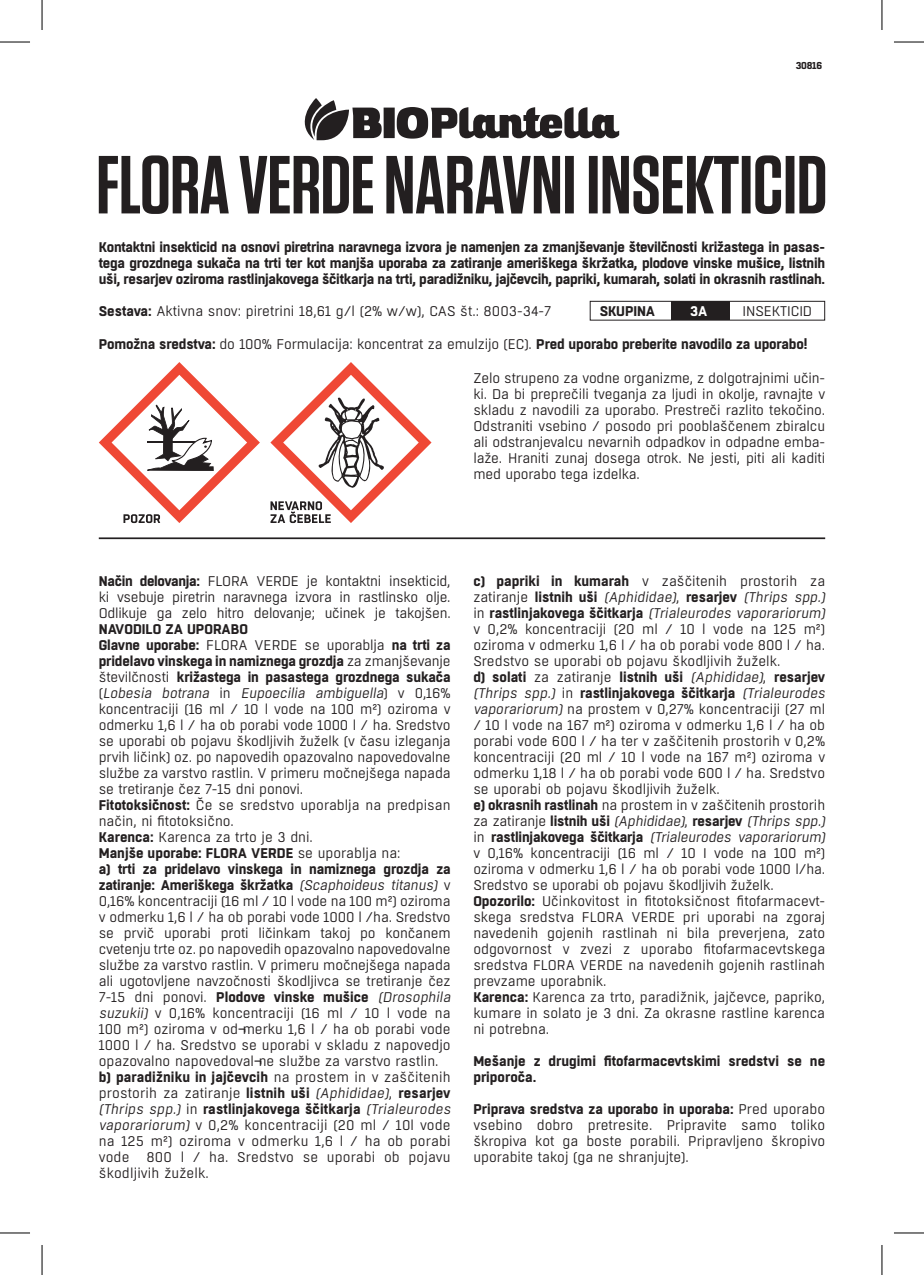
<style>
.page{position:relative;width:924px;height:1275px;background:#fff}
.page>*{position:absolute;margin:0;border:0;box-sizing:border-box;transform-origin:0 0}
.t1{font:14px/16px "Boxed";color:#231f20;text-align:justify}
.t2{font:700 14px/16px "Boxed";letter-spacing:-.01em;color:#231f20}
.t3{font:700 14px "Boxed";color:#fff}
.t4{font:700 10px "Boxed";letter-spacing:-.02em;color:#231f20}
.s1{font-weight:700}
.s2{font-weight:400}
.s3{font-style:italic}
</style>
<div class="page">
<div style="left:383px;top:108px;width:11px;height:30px;background:#231f20"></div>
<svg style="left:304px;top:98px;width:77px;height:42px"></svg>
<svg style="left:396px;top:107px;width:223px;height:32px"></svg>
<svg style="left:99px;top:362px;width:161px;height:161px"></svg>
<svg style="left:270px;top:362px;width:161px;height:161px"></svg>
<svg style="left:99px;top:155px;width:274px;height:59px"></svg>
<svg style="left:386px;top:155px;width:438px;height:59px"></svg>
<div style="left:589px;top:301px;width:235px;height:20px;border:1px solid #231f20"></div>
<div style="left:670px;top:301px;width:59px;height:19px;background:#231f20"></div>
<hr style="left:99px;top:537px;width:725px;height:2px;background:#231f20">
<hr style="left:0;top:42px;width:30px;height:1px;background:#000">
<hr style="left:893px;top:42px;width:30px;height:1px;background:#000">
<hr style="left:0;top:1232px;width:30px;height:1px;background:#000">
<hr style="left:893px;top:1232px;width:30px;height:1px;background:#000">
<hr style="left:42px;top:0;width:1px;height:30px;background:#000">
<hr style="left:42px;top:1245px;width:1px;height:30px;background:#000">
<hr style="left:881px;top:0;width:1px;height:30px;background:#000">
<hr style="left:881px;top:1245px;width:1px;height:30px;background:#000">
<p class="t4" style="left:795px;top:59px;width:28px">30816</p>
<p class="t2" style="left:99px;top:240px;width:727px;text-align:justify">Kontaktni insekticid na osnovi piretrina naravnega izvora je namenjen za zmanjševanje številčnosti križastega in pasas&shy;tega grozdnega sukača na trti ter kot manjša uporaba za zatiranje ameriškega škržatka, plodove vinske mušice, listnih uši, resarjev oziroma rastlinjakovega ščitkarja na trti, paradižniku, jajčevcih, papriki, kumarah, solati in okrasnih rastlinah.</p>
<p class="t1" style="left:99px;top:304px;width:453px"><span class="s1">Sestava:</span> Aktivna snov: piretrini 18,61 g/l (2% w/w), CAS št.: 8003-34-7</p>
<p class="t2" style="left:99px;top:336px;width:709px">Pomožna sredstva: <span class="s2">do 100% Formulacija: koncentrat za emulzijo (EC).</span> Pred uporabo preberite navodilo za uporabo!</p>
<p class="t1" style="left:473px;top:370px;width:353px">Zelo strupeno za vodne organizme, z dolgotrajnimi učin&shy;ki. Da bi preprečili tveganja za ljudi in okolje, ravnajte v skladu z navodili za uporabo. Prestreči razlito tekočino.<br>Odstraniti vsebino / posodo pri pooblaščenem zbiralcu ali odstranjevalcu nevarnih odpadkov in odpadne emba&shy;laže. Hraniti zunaj dosega otrok. Ne jesti, piti ali kaditi med uporabo tega izdelka.</p>
<p class="t2" style="left:599px;top:303px;width:57px">SKUPINA</p>
<p class="t3" style="left:690px;top:301px;width:19px">3A</p>
<p class="t1" style="left:742px;top:303px;width:71px">INSEKTICID</p>
<p class="t1" style="left:99px;top:573px;width:353px"><span class="s1">Način delovanja:</span> FLORA VERDE je kontaktni insekticid, ki vsebuje piretrin naravnega izvora in rastlinsko olje.<br>Odlikuje ga zelo hitro delovanje; učinek je takojšen.</p>
<p class="t1" style="left:99px;top:621px;width:356px;text-align:left"><span class="s1">NAVODILO ZA UPORABO<br>Glavne uporabe:</span> FLORA VERDE se uporablja <span class="s1">na trti za pridelavo vinskega in namiznega grozdja</span> za zmanjševanje številčnosti <span class="s1">križastega in pasastega grozdnega sukača </span>( <span class="s3">Lobesia botrana</span> i n <span class="s3">Eupoecilia ambiguella</span>) v 0 , 1 6 % koncentraciji (16 ml / 10 l vode na 100 m²) oziroma v odmerku 1,6 l / ha ob porabi vode 1000 l / ha. Sredstvo se uporabi ob pojavu škodljivih žuželk (v času izleganja prvih ličink) oz. po napovedih opazovalno napovedovalne službe za varstvo rastlin. V primeru močnejšega napada se tretiranje čez 7-15 dni ponovi.<br><span class="s1">Fitotoksičnost:</span> Če se sredstvo uporablja na predpisan način, ni fitotoksično.<br><span class="s1">Karenca:</span> Karenca za trto je 3 dni.<br><span class="s1">Manjše uporabe: FLORA VERDE</span> se uporablja na:<br><span class="s1">a) trti za pridelavo vinskega in namiznega grozdja za zatiranje: Ameriškega škržatka</span> <span class="s3">(Scaphoideus titanus)</span> v 0,16% koncentraciji (16 ml / 10 l vode na 100 m²) oziroma v odmerku 1,6 l / ha ob porabi vode 1000 l /ha. Sredstvo se prvič uporabi proti ličinkam takoj po končanem cvetenju trte oz. po napovedih opazovalno napovedovalne službe za varstvo rastlin. V primeru močnejšega napada ali ugotovljene navzočnosti škodljivca se tretiranje čez 7-15 dni ponovi. <span class="s1">Plodove vinske mušice</span> <span class="s3">(Drosophila suzukii)</span> v 0,16% koncentraciji (16 ml / 10 l vode na 100 m²) oziroma v od¬merku 1,6 l / ha ob porabi vode 1000 l / ha. Sredstvo se uporabi v skladu z napovedjo opazovalno napovedoval¬ne službe za varstvo rastlin. <span class="s1">b) paradižniku in jajčevcih</span> na prostem in v zaščitenih prostorih za zatiranje <span class="s1">listnih uši</span> <span class="s3">(Aphididae)</span>, <span class="s1">resarjev </span><span class="s3">(Thrips spp.)</span> in <span class="s1">rastlinjakovega ščitkarja</span> <span class="s3">(Trialeurodes vaporariorum)</span> v 0,2% koncentraciji (20 ml / 10l vode na 125 m²) oziroma v odmerku 1,6 l / ha ob porabi vode 800 l / ha. Sredstvo se uporabi ob pojavu škodljivih žuželk.</p>
<p class="t1" style="left:473px;top:573px;width:356px;text-align:left"><span class="s1">c) papriki in kumarah</span> v zaščitenih prostorih za zatiranje <span class="s1">listnih uši</span> <span class="s3">(Aphididae)</span>, <span class="s1">resarjev</span> <span class="s3">(Thrips spp.) </span>in <span class="s1">rastlinjakovega ščitkarja</span> <span class="s3">(Trialeurodes vaporariorum) </span>v 0,2% koncentraciji (20 ml / 10 l vode na 125 m²) oziroma v odmerku 1,6 l / ha ob porabi vode 800 l / ha.<br>Sredstvo se uporabi ob pojavu škodljivih žuželk.<br><span class="s1">d) solati</span> za zatiranje <span class="s1">listnih uši</span> <span class="s3">(Aphididae)</span>, <span class="s1">resarjev </span><span class="s3">(Thrips spp.)</span> in <span class="s1">rastlinjakovega ščitkarja</span> <span class="s3">(Trialeurodes vaporariorum)</span> na prostem v 0,27% koncentraciji (27 ml / 10 l vode na 167 m²) oziroma v odmerku 1,6 l / ha ob porabi vode 600 l / ha ter v zaščitenih prostorih v 0,2% koncentraciji (20 ml / 10 l vode na 167 m²) oziroma v odmerku 1,18 l / ha ob porabi vode 600 l / ha. Sredstvo se uporabi ob pojavu škodljivih žuželk.<br><span class="s1">e) okrasnih rastlinah</span> na prostem in v zaščitenih prostorih za zatiranje <span class="s1">listnih uši</span> <span class="s3">(Aphididae)</span>, <span class="s1">resarjev</span> <span class="s3">(Thrips spp.) </span>i n <span class="s1">ra stl i nj a kove g a š č itka rj a</span> <span class="s3">(Trialeurodes vaporariorum) </span>v 0,16% koncentraciji (16 ml / 10 I vode na 100 m²) oziroma v odmerku 1,6 l / ha ob porabi vode 1000 l/ha.<br>Sredstvo se uporabi ob pojavu škodljivih žuželk.<br><span class="s1">Opozorilo:</span> Učinkovitost in fitotoksičnost fitofarmacevt&shy;skega sredstva FLORA VERDE pri uporabi na zgoraj navedenih gojenih rastlinah ni bila preverjena, zato odgovornost v zvezi z uporabo fitofarmacevtskega sredstva FLORA VERDE na navedenih gojenih rastlinah prevzame uporabnik.<br><span class="s1">Karenca:</span> Karenca za trto, paradižnik, jajčevce, papriko, kumare in solato je 3 dni. Za okrasne rastline karenca ni potrebna.</p>
<p class="t2" style="left:473px;top:1053px;width:353px">Mešanje z drugimi fitofarmacevtskimi sredstvi se ne priporoča.</p>
<p class="t1" style="left:473px;top:1101px;width:353px"><span class="s1">Priprava sredstva za uporabo in uporaba:</span> Pred uporabo vsebino dobro pretresite. Pripravite samo toliko škropiva kot ga boste porabili. Pripravljeno škropivo uporabite takoj (ga ne shranjujte).</p>
</div>
